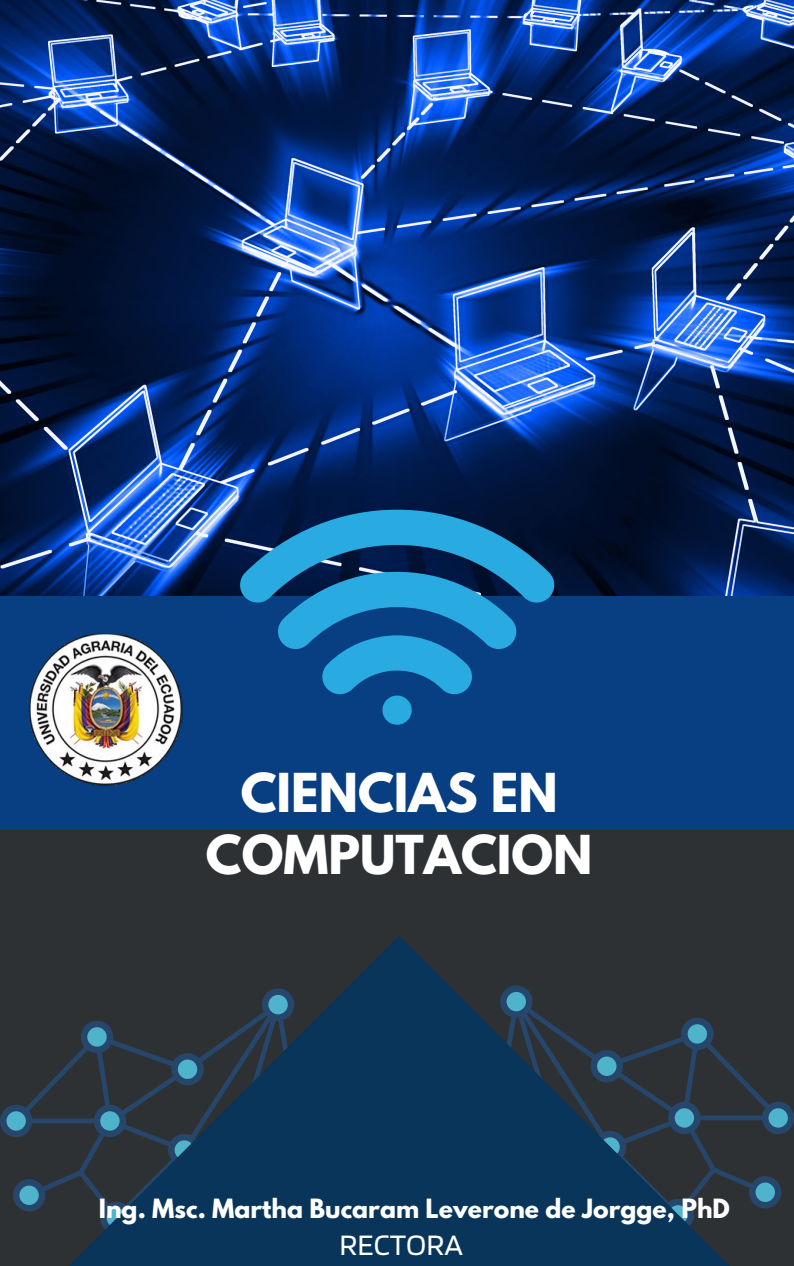
<style>
.page{position:relative;width:794px;height:1266px;background:#fff}
.page>*{position:absolute;margin:0;border:0;box-sizing:border-box;transform-origin:0 0}
.t1{font:700 47.55px/62px "League Spartan";color:#fff;text-align:center}
.t2{font:30.97px "Blinker";color:#fff}
.t3{font:700 23.48px "League Spartan";color:#fff}
</style>
<div class="page">
<div style="left:0;top:0;width:793px;height:1266px;background:#2e3133"></div>
<img style="left:0;top:0;width:793px;height:596px">
<div style="left:0;top:596px;width:793px;height:234px;background:#073f82"></div>
<svg style="left:0;top:936px;width:793px;height:330px"></svg>
<svg style="left:238px;top:510px;width:317px;height:215px"></svg>
<img style="left:28px;top:633px;width:155px;height:153px">
<h1 class="t1" style="left:206px;top:767px;width:388px">CIENCIAS EN<br>COMPUTACION</h1>
<p class="t3" style="left:99px;top:1197px;width:632px">Ing. Msc. Martha Bucaram Leverone de Jorgge, PhD</p>
<h2 class="t2" style="left:339px;top:1225px;width:125px">RECTORA</h2>
</div>
